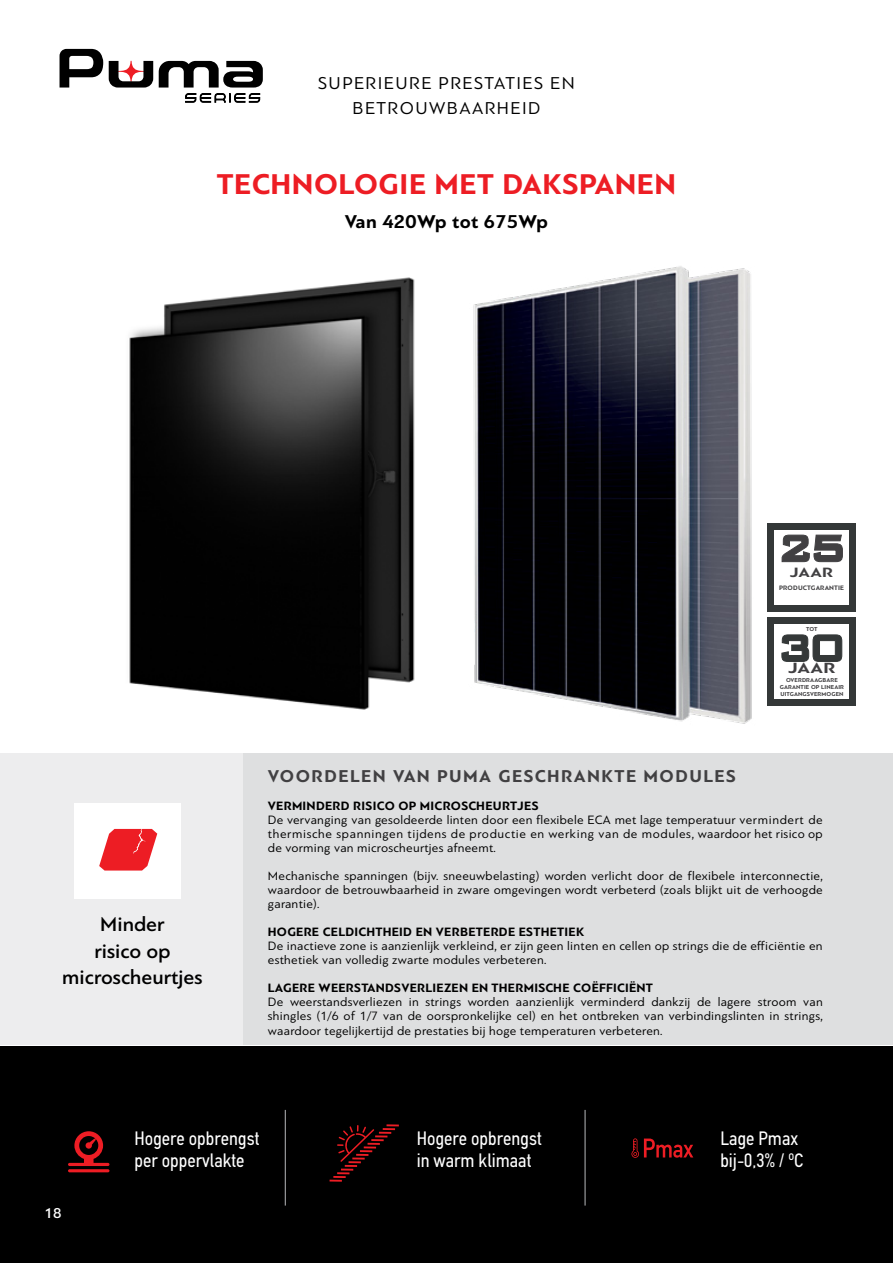
<style>
.page{position:relative;width:893px;height:1263px;background:#fff}
.page>*{position:absolute;margin:0;border:0;box-sizing:border-box;transform-origin:0 0}
.t1{font:700 30px "PF Bague Sans Pro";letter-spacing:.02em;color:#ed1d24}
.t2{font:500 21px/26.2px "PF Bague Sans Pro";color:#000;text-align:center}
.t3{font:19.5px/22.5px "PF Din Text Condensed";color:#fff}
.t4{font:700 19.5px "PF Bague Sans Pro";letter-spacing:.02em;color:#000}
.t5{font:18px/25.5px "PF Bague Sans Pro";letter-spacing:.08em;color:#000;text-align:center}
.t6{font:700 18px "PF Bague Sans Pro";letter-spacing:.08em;color:#414042}
.t7{font:700 15.6px "PF Bague Sans Pro";color:#414042;scale:1.22 1}
.t8{font:500 15px "PF Bague Sans Pro";color:#fff}
.t9{font:700 14.1px "PF Bague Sans Pro";color:#414042;scale:1.22 1}
.t10{font:12.75px/14.2px "PF Bague Sans Pro";letter-spacing:.02em;color:#000;text-align:justify}
.t11{font:700 12.75px "PF Bague Sans Pro";letter-spacing:.02em;color:#000}
.t12{font:700 6.75px "PF Bague Sans Pro";letter-spacing:.02em;color:#414042}
.t13{font:700 6px/6.8px "PF Bague Sans Pro";letter-spacing:.02em;color:#414042;text-align:center}
</style>
<div class="page">
<div style="left:0;top:1046px;width:893px;height:217px;background:#000"></div>
<div style="left:238px;top:753px;width:655px;height:292px;background:#dedfe0"></div>
<div style="left:0;top:753px;width:242px;height:292px;background:#ededee"></div>
<hr style="left:285px;top:1110px;width:1px;height:95px;background:#b8babc">
<hr style="left:585px;top:1110px;width:1px;height:95px;background:#b8babc">
<svg style="left:60px;top:49px;width:43px;height:39px"></svg>
<svg style="left:109px;top:61px;width:44px;height:27px"></svg>
<svg style="left:159px;top:61px;width:104px;height:42px"></svg>
<img style="left:129px;top:277px;width:286px;height:433px">
<svg style="left:631px;top:1138px;width:62px;height:20px"></svg>
<svg style="left:68px;top:1131px;width:41px;height:41px"></svg>
<svg style="left:330px;top:1124px;width:69px;height:58px"></svg>
<img style="left:473px;top:266px;width:279px;height:458px">
<div style="left:75px;top:804px;width:106px;height:95px;background:#fff"></div>
<svg style="left:99px;top:828px;width:58px;height:42px"></svg>
<div style="left:767px;top:523px;width:89px;height:88px;background:#343838"></div>
<div style="left:775px;top:530px;width:74px;height:74px;background:#fff"></div>
<svg style="left:781px;top:534px;width:62px;height:28px"></svg>
<div style="left:767px;top:617px;width:89px;height:89px;background:#343838"></div>
<div style="left:775px;top:625px;width:74px;height:74px;background:#fff"></div>
<svg style="left:781px;top:634px;width:61px;height:28px"></svg>
<h3 class="t5" style="left:318px;top:70px;width:258px">SUPERIEURE PRESTATIES EN<br>BETROUWBAARHEID</h3>
<h1 class="t1" style="left:217px;top:166px;width:461px">TECHNOLOGIE MET DAKSPANEN</h1>
<h3 class="t4" style="left:345px;top:209px;width:205px">Van 420Wp tot 675Wp</h3>
<h2 class="t2" style="left:62px;top:911px;width:142px">Minder<br>risico op microscheurtjes</h2>
<p class="t9" style="left:790px;top:563px;width:37px">JAAR</p>
<p class="t12" style="left:779px;top:584px;width:66px">PRODUCTGARANTIE</p>
<p class="t13" style="left:806px;top:626px;width:13px">TOT</p>
<h3 class="t6" style="left:268px;top:765px;width:469px">VOORDELEN VAN PUMA GESCHRANKTE MODULES</h3>
<p class="t7" style="left:788px;top:659px;width:40px">JAAR</p>
<p class="t13" style="left:780px;top:677px;width:66px">OVERDRAAGBARE<br>GARANTIE OP LINEAIR<br>UITGANGSVERMOGEN</p>
<p class="t11" style="left:268px;top:798px;width:272px">VERMINDERD RISICO OP MICROSCHEURTJES</p>
<p class="t10" style="left:268px;top:813px;width:556px">De vervanging van gesoldeerde linten door een flexibele ECA met lage temperatuur vermindert de thermische spanningen tijdens de productie en werking van de modules, waardoor het risico op de vorming van microscheurtjes afneemt.</p>
<p class="t10" style="left:268px;top:869px;width:556px">Mechanische spanningen (bijv. sneeuwbelasting) worden verlicht door de flexibele interconnectie, waardoor de betrouwbaarheid in zware omgevingen wordt verbeterd (zoals blijkt uit de verhoogde garantie).</p>
<p class="t11" style="left:268px;top:924px;width:318px">HOGERE CELDICHTHEID EN VERBETERDE ESTHETIEK</p>
<p class="t10" style="left:268px;top:939px;width:556px">De inactieve zone is aanzienlijk verkleind, er zijn geen linten en cellen op strings die de efficiëntie en esthetiek van volledig zwarte modules verbeteren.</p>
<p class="t11" style="left:268px;top:980px;width:387px">LAGERE WEERSTANDSVERLIEZEN EN THERMISCHE COËFFICIËNT</p>
<p class="t10" style="left:268px;top:995px;width:556px">De weerstandsverliezen in strings worden aanzienlijk verminderd dankzij de lagere stroom van shingles (1/6 of 1/7 van de oorspronkelijke cel) en het ontbreken van verbindingslinten in strings, waardoor tegelijkertijd de prestaties bij hoge temperaturen verbeteren.</p>
<p class="t8" style="left:45px;top:1204px;width:18px">18</p>
<h3 class="t3" style="left:134px;top:1127px;width:126px">Hogere opbrengst per oppervlakte</h3>
<h3 class="t3" style="left:417px;top:1127px;width:126px">Hogere opbrengst in warm klimaat</h3>
<h3 class="t3" style="left:720px;top:1127px;width:85px">Lage Pmax bij-0,3% / <sup>o</sup>C</h3>
</div>
